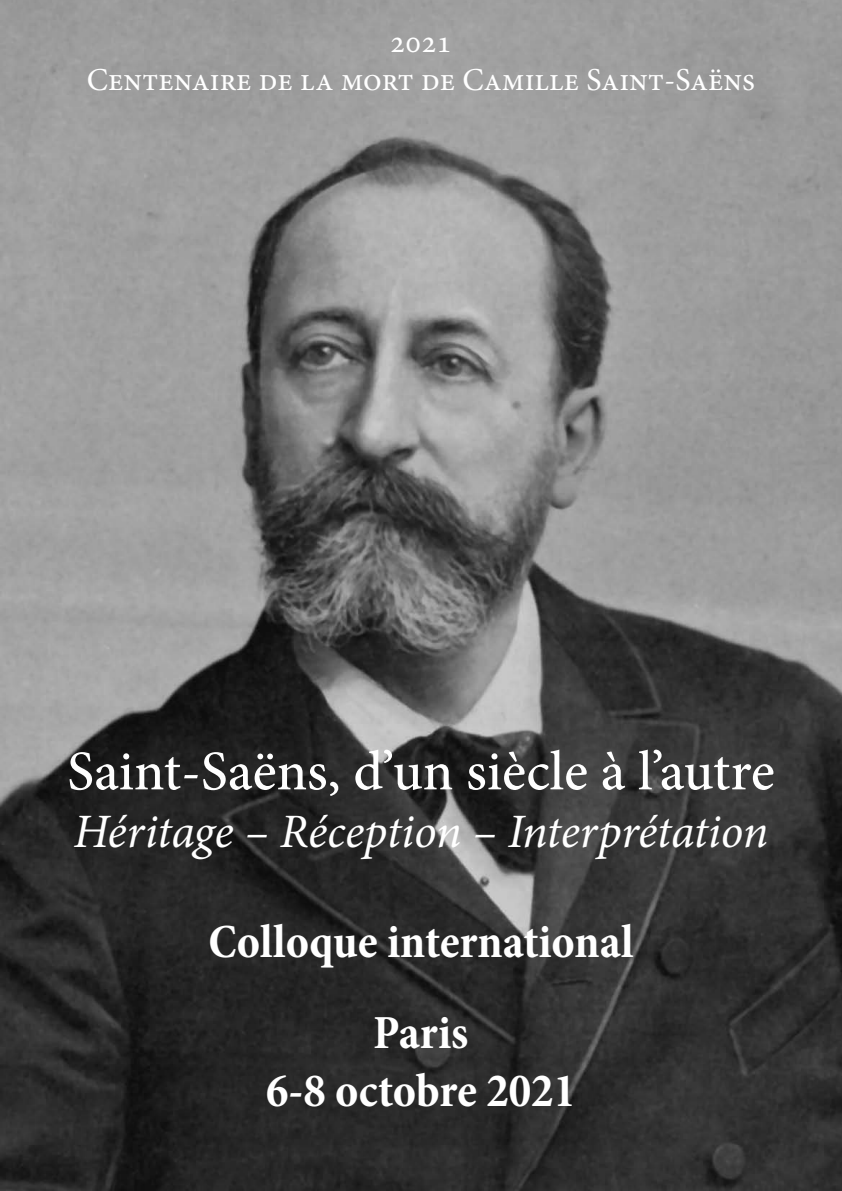
<style>
.page{position:relative;width:842px;height:1191px;background:#fff}
.page>*{position:absolute;margin:0;border:0;box-sizing:border-box;transform-origin:0 0}
.t1{font:500 56px "Minion Pro";color:#fff}
.t2{font:700 condensed 48px/91.6px "Minion Pro";color:#fff;text-align:center}
.t3{font:italic 48px "Minion Pro";letter-spacing:-.01em;color:#fff}
.t4{font:32px/38.4px "Minion Pro";color:#fff;text-align:center}
</style>
<div class="page">
<img style="left:0;top:0;width:842px;height:1191px">
<p class="t4" style="left:87px;top:22px;width:670px">2021<br>Centenaire de la mort de Camille Saint-Saëns</p>
<h1 class="t1" style="left:67px;top:733px;width:709px">Saint-Saëns, d’un siècle à l’autre</h1>
<h2 class="t3" style="left:74px;top:799px;width:696px">Héritage – Réception – Interprétation</h2>
<h2 class="t2" style="left:208px;top:895px;width:427px">Colloque international<br>Paris</h2>
<h2 class="t2" style="left:266px;top:1044px;width:311px">6-8 octobre 2021</h2>
</div>
